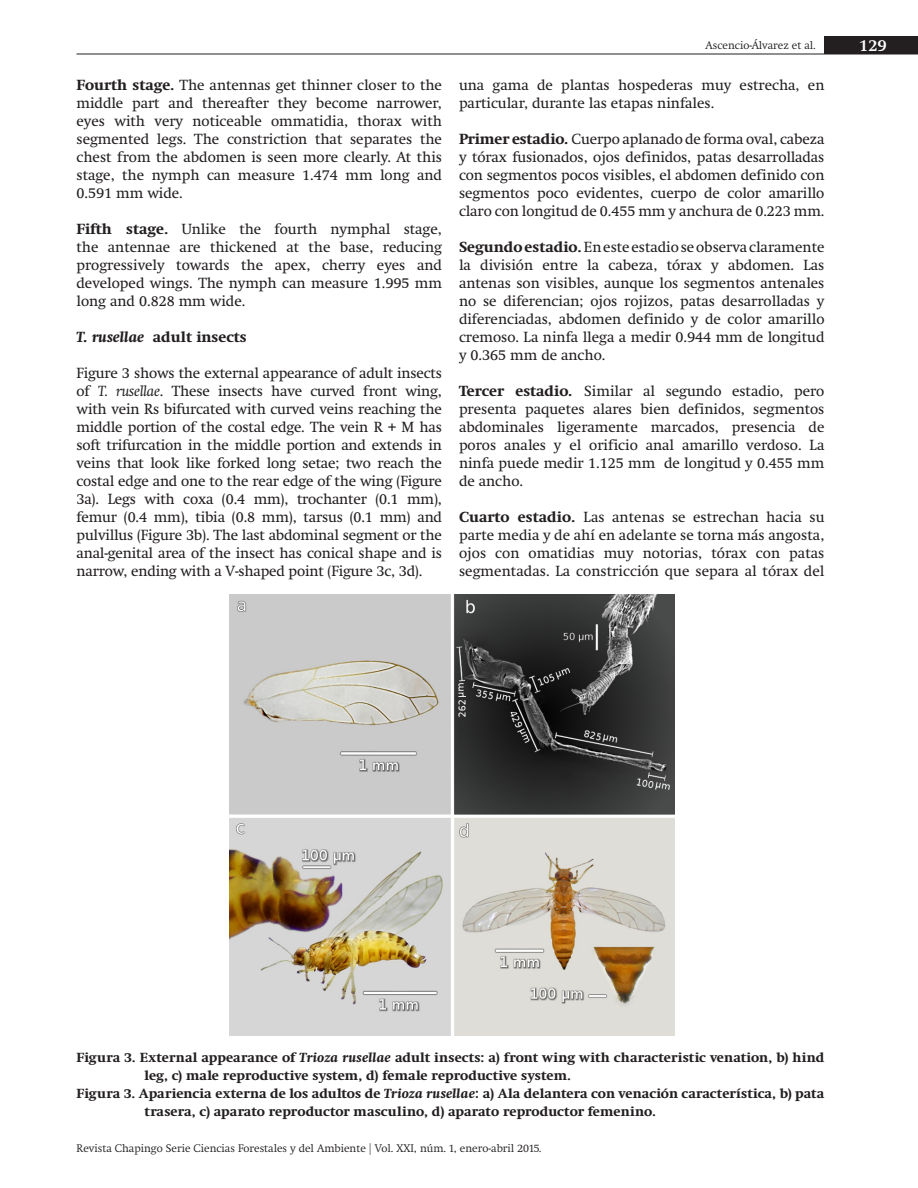
<style>
.page{position:relative;width:918px;height:1188px;background:#fff}
.page>*{position:absolute;margin:0;border:0;box-sizing:border-box;transform-origin:0 0}
.t1{font:600 16.5px "Swift Neue LT Pro";color:#fff}
.t2{font:15px/18px "Swift Neue LT Pro";color:#231f20;text-align:justify}
.t3{font:700 15px "Swift Neue LT Pro";color:#231f20}
.pie_de_figura{font:700 13.5px/18px "Swift Neue LT Pro";letter-spacing:.01em;color:#231f20}
.t4{font:300 11.25px "Swift Neue LT Pro";color:#231f20}
.s1{font-weight:700}
.s2{font-style:italic}
.s3{font-weight:700;font-style:italic}
.s4{font-family:"Arial"}
.s5{font-size:12px}
</style>
<div class="page">
<hr style="left:77px;top:54px;width:841px;height:1px;background:#231f20">
<div style="left:824px;top:36px;width:94px;height:18px;background:#231f20"></div>
<img style="left:230px;top:594px;width:445px;height:442px">
<p class="t2" style="left:77px;top:76px;width:367px"><span class="s1">Fourth stage.</span> The antennas get thinner closer to the middle part and thereafter they become narrower, eyes with very noticeable ommatidia, thorax with segmented legs. The constriction that separates the chest from the abdomen is seen more clearly. At this stage, the nymph can measure 1.474 mm long and 0.591 mm wide.</p>
<p class="t2" style="left:77px;top:220px;width:367px"><span class="s1">Fifth stage.</span> Unlike the fourth nymphal stage, the antennae are thickened at the base, reducing progressively towards the apex, cherry eyes and developed wings. The nymph can measure 1.995 mm long and 0.828 mm wide.</p>
<p class="t3" style="left:77px;top:328px;width:172px"><span class="s2">T. rusellae</span> adult insects</p>
<p class="t2" style="left:77px;top:364px;width:367px">Figure 3 shows the external appearance of adult insects of <span class="s2">T. rusellae</span>. These insects have curved front wing, with vein Rs bifurcated with curved veins reaching the middle portion of the costal edge. The vein R + M has soft trifurcation in the middle portion and extends in veins that look like forked long setae; two reach the costal edge and one to the rear edge of the wing (Figure 3a). Legs with coxa (0.4 mm), trochanter (0.1 mm), femur (0.4 mm), tibia (0.8 mm), tarsus (0.1 mm) and pulvillus (Figure 3b). The last abdominal segment or the anal-genital area of the insect has conical shape and is narrow, ending with a V-shaped point (Figure 3c, 3d).</p>
<p class="t4" style="left:706px;top:39px;width:112px">Ascencio-Álvarez et al.</p>
<p class="t1" style="left:859px;top:35px;width:29px">129</p>
<p class="t2" style="left:459px;top:76px;width:367px">una gama de plantas hospederas muy estrecha, en particular, durante las etapas ninfales.</p>
<p class="t2" style="left:459px;top:130px;width:367px"><span class="s1">Primer estadio</span><span class="s3">.</span> Cuerpo aplanado de forma oval, cabeza y tórax fusionados, ojos definidos, patas desarrolladas con segmentos pocos visibles, el abdomen definido con segmentos poco evidentes, cuerpo de color amarillo claro con longitud de 0.455 mm y anchura de 0.223 mm.</p>
<p class="t2" style="left:459px;top:238px;width:367px"><span class="s1">Segundo estadio.</span>En este estadio se observa claramente la división entre la cabeza, tórax y abdomen. Las antenas son visibles, aunque los segmentos antenales no se diferencian; ojos rojizos, patas desarrolladas y diferenciadas, abdomen definido y de color amarillo cremoso. La ninfa llega a medir 0.944 mm de longitud y 0.365 mm de ancho.</p>
<p class="t2" style="left:459px;top:382px;width:367px"><span class="s1">Tercer estadio</span><span class="s3">.</span> Similar al segundo estadio, pero presenta paquetes alares bien definidos, segmentos abdominales ligeramente marcados, presencia de poros anales y el orificio anal amarillo verdoso. La ninfa puede medir 1.125 mm de longitud y 0.455 mm de ancho.</p>
<p class="t2" style="left:459px;top:508px;width:367px"><span class="s1">Cuarto estadio.</span> Las antenas se estrechan hacia su parte media y de ahí en adelante se torna más angosta, ojos con omatidias muy notorias, tórax con patas segmentadas. La constricción que separa al tórax del</p>
<p class="pie_de_figura" style="left:145px;top:1048px;width:681px;text-indent:-68px">Figura 3. External appearance of <span class="s2">Trioza rusellae</span> adult insects: a) front wing with characteristic venation, b) hind leg, c) male reproductive system, d) female reproductive system.</p>
<p class="pie_de_figura" style="left:145px;top:1084px;width:681px;text-indent:-68px">Figura 3. Apariencia externa de los adultos de <span class="s2">Trioza rusellae</span><span class="s4">:</span> a) Ala delantera con venación característica, b) pata trasera, c) aparato reproductor masculino, d) aparato reproductor femenino.</p>
<p class="t4" style="left:77px;top:1142px;width:467px">Revista Chapingo Serie Ciencias Forestales y del Ambiente <span class="s5">|</span> Vol. XXI, núm. 1, enero-abril 2015.</p>
</div>
